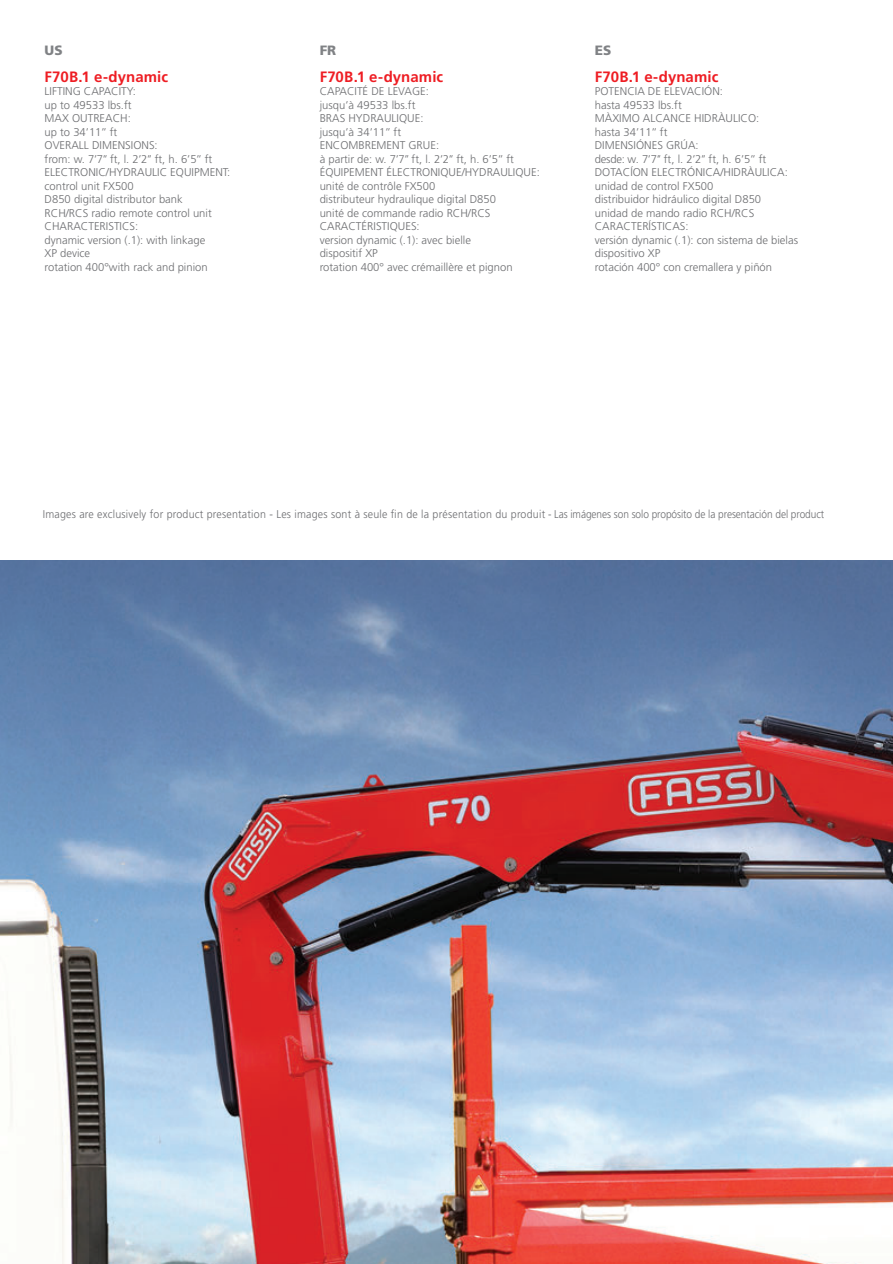
<style>
.page{position:relative;width:893px;height:1264px;background:#fff}
.page>*{position:absolute;margin:0;border:0;box-sizing:border-box;transform-origin:0 0}
.t1{font:700 15px "Frutiger";letter-spacing:.005em;color:#ee1d23}
.t2{font:900 13.5px "Frutiger";color:#808285}
.t3{font:300 11.25px/13.5px "Frutiger";color:#6c6d70}
.t4{font:300 11.25px "Frutiger";letter-spacing:.02em;color:#6c6d70;scale:.95 1}
</style>
<div class="page">
<img style="left:0;top:560px;width:892px;height:704px">
<p class="t2" style="left:45px;top:42px;width:19px">US</p>
<h1 class="t1" style="left:45px;top:68px;width:125px">F70B.1 e-dynamic</h1>
<p class="t3" style="left:45px;top:85px;width:187px">LIFTING CAPACITY:<br>up to 49533 lbs.ft<br>MAX OUTREACH:<br>up to 34’11’’ ft<br>OVERALL DIMENSIONS:<br>from: w. 7’7’’ ft, l. 2’2’’ ft, h. 6’5’’ ft<br>ELECTRONIC/HYDRAULIC EQUIPMENT: control unit FX500<br>D850 digital distributor bank<br>RCH/RCS radio remote control unit<br>CHARACTERISTICS:<br>dynamic version (.1): with linkage<br>XP device<br>rotation 400°with rack and pinion</p>
<p class="t2" style="left:320px;top:42px;width:18px">FR</p>
<h1 class="t1" style="left:320px;top:68px;width:125px">F70B.1 e-dynamic</h1>
<p class="t3" style="left:320px;top:85px;width:222px">CAPACITÉ DE LEVAGE:<br>jusqu’à 49533 lbs.ft<br>BRAS HYDRAULIQUE:<br>jusqu’à 34’11’’ ft<br>ENCOMBREMENT GRUE:<br>à partir de: w. 7’7’’ ft, l. 2’2’’ ft, h. 6’5’’ ft<br>ÉQUIPEMENT ÉLECTRONIQUE/HYDRAULIQUE: unité de contrôle FX500<br>distributeur hydraulique digital D850<br>unité de commande radio RCH/RCS<br>CARACTÉRISTIQUES:<br>version dynamic (.1): avec bielle<br>dispositif XP<br>rotation 400° avec crémaillère et pignon</p>
<p class="t2" style="left:594px;top:42px;width:18px">ES</p>
<h1 class="t1" style="left:594px;top:68px;width:125px">F70B.1 e-dynamic</h1>
<p class="t3" style="left:594px;top:85px;width:205px">POTENCIA DE ELEVACIÓN:<br>hasta 49533 lbs.ft<br>MÀXIMO ALCANCE HIDRÀULICO:<br>hasta 34’11’’ ft<br>DIMENSIÓNES GRÚA:<br>desde: w. 7’7’’ ft, l. 2’2’’ ft, h. 6’5’’ ft<br>DOTACÍON ELECTRÓNICA/HIDRÀULICA: unidad de control FX500<br>distribuidor hidráulico digital D850<br>unidad de mando radio RCH/RCS<br>CARACTERÍSTICAS:<br>versión dynamic (.1): con sistema de bielas dispositivo XP<br>rotación 400° con cremallera y piñón</p>
<p class="t4" style="left:43px;top:507px;width:824px">Images are exclusively for product presentation - Les images sont à seule fin de la présentation du produit - Las imágenes son solo propósito de la presentación del product</p>
</div>
